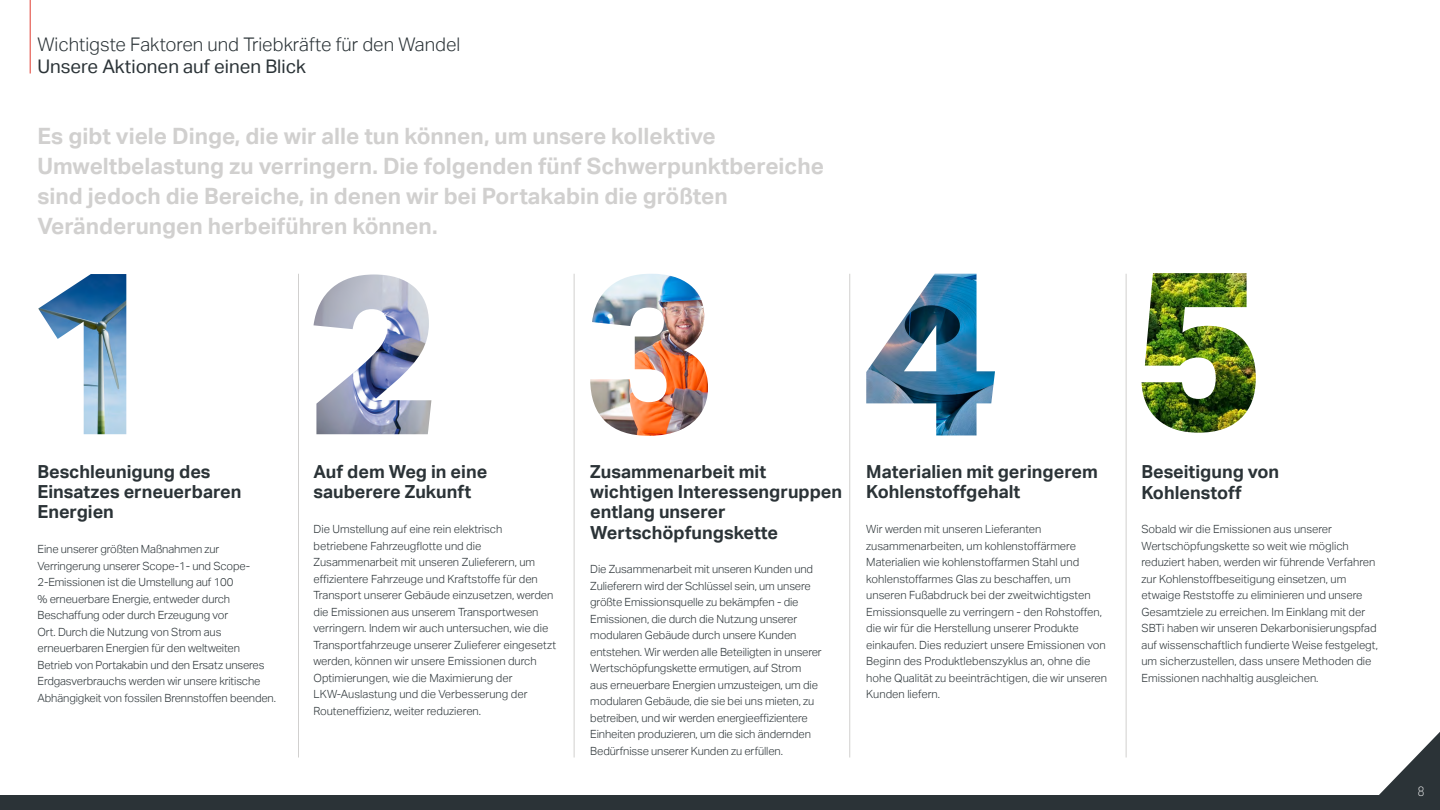
<style>
.page{position:relative;width:1440px;height:810px;background:#fff}
.page>*{position:absolute;margin:0;border:0;box-sizing:border-box;transform-origin:0 0}
.t1{font:700 22.5px/30px "Aktiv Grotesk";color:#d1d0cf}
.t2{font:300 18.75px "Aktiv Grotesk";color:#2b3337}
.t3{font:18.75px "Aktiv Grotesk";color:#2b3337}
.t4{font:700 18px/20.2px "Aktiv Grotesk";color:#2b3337}
.t5{font:12px "Modula Text";color:#fff}
.t6{font:300 11.25px/16.5px "Aktiv Grotesk";color:#2b3337}
</style>
<div class="page">
<svg style="left:1379px;top:732px;width:61px;height:63px"></svg>
<hr style="left:30px;top:0;width:1px;height:74px;background:#e03c31">
<div style="left:0;top:795px;width:1440px;height:15px;background:#2b3337"></div>
<img style="left:38px;top:274px;width:88px;height:160px">
<img style="left:314px;top:274px;width:117px;height:160px">
<img style="left:590px;top:274px;width:118px;height:162px">
<img style="left:866px;top:274px;width:129px;height:161px">
<img style="left:1142px;top:273px;width:114px;height:160px">
<hr style="left:298px;top:274px;width:1px;height:484px;background:#d1d0cf">
<hr style="left:574px;top:274px;width:1px;height:484px;background:#d1d0cf">
<hr style="left:849px;top:274px;width:1px;height:484px;background:#d1d0cf">
<hr style="left:1126px;top:274px;width:1px;height:484px;background:#d1d0cf">
<p class="t2" style="left:38px;top:33px;width:424px">Wichtigste Faktoren und Triebkräfte für den Wandel</p>
<p class="t3" style="left:38px;top:56px;width:270px">Unsere Aktionen auf einen Blick</p>
<p class="t1" style="left:38px;top:121px;width:788px">Es gibt viele Dinge, die wir alle tun können, um unsere kollektive Umweltbelastung zu verringern. Die folgenden fünf Schwerpunktbereiche sind jedoch die Bereiche, in denen wir bei Portakabin die größten Veränderungen herbeiführen können.</p>
<p class="t4" style="left:38px;top:462px;width:205px">Beschleunigung des<br>Einsatzes erneuerbaren<br>Energien</p>
<p class="t4" style="left:314px;top:462px;width:175px">Auf dem Weg in eine sauberere Zukunft</p>
<p class="t6" style="left:314px;top:521px;width:244px">Die Umstellung auf eine rein elektrisch betriebene Fahrzeugflotte und die Zusammenarbeit mit unseren Zulieferern, um effizientere Fahrzeuge und Kraftstoffe für den Transport unserer Gebäude einzusetzen, werden die Emissionen aus unserem Transportwesen verringern. Indem wir auch untersuchen, wie die Transportfahrzeuge unserer Zulieferer eingesetzt werden, können wir unsere Emissionen durch Optimierungen, wie die Maximierung der LKW-Auslastung und die Verbesserung der Routeneffizienz, weiter reduzieren.</p>
<p class="t6" style="left:38px;top:541px;width:240px">Eine unserer größten Maßnahmen zur Verringerung unserer Scope-1- und Scope-2-Emissionen ist die Umstellung auf 100<br>% erneuerbare Energie, entweder durch Beschaffung oder durch Erzeugung vor<br>Ort. Durch die Nutzung von Strom aus erneuerbaren Energien für den weltweiten Betrieb von Portakabin und den Ersatz unseres Erdgasverbrauchs werden wir unsere kritische Abhängigkeit von fossilen Brennstoffen beenden.</p>
<p class="t4" style="left:590px;top:462px;width:253px">Zusammenarbeit mit wichtigen Interessengruppen entlang unserer<br>Wertschöpfungskette</p>
<p class="t6" style="left:590px;top:561px;width:233px">Die Zusammenarbeit mit unseren Kunden und Zulieferern wird der Schlüssel sein, um unsere größte Emissionsquelle zu bekämpfen - die Emissionen, die durch die Nutzung unserer modularen Gebäude durch unsere Kunden entstehen. Wir werden alle Beteiligten in unserer Wertschöpfungskette ermutigen, auf Strom aus erneuerbare Energien umzusteigen, um die modularen Gebäude, die sie bei uns mieten, zu betreiben, und wir werden energieeffizientere Einheiten produzieren, um die sich ändernden Bedürfnisse unserer Kunden zu erfüllen.</p>
<p class="t4" style="left:866px;top:462px;width:233px">Materialien mit geringerem<br>Kohlenstoffgehalt</p>
<p class="t6" style="left:866px;top:521px;width:242px">Wir werden mit unseren Lieferanten zusammenarbeiten, um kohlenstoffärmere Materialien wie kohlenstoffarmen Stahl und kohlenstoffarmes Glas zu beschaffen, um unseren Fußabdruck bei der zweitwichtigsten Emissionsquelle zu verringern - den Rohstoffen, die wir für die Herstellung unserer Produkte einkaufen. Dies reduziert unsere Emissionen von Beginn des Produktlebenszyklus an, ohne die hohe Qualität zu beeinträchtigen, die wir unseren Kunden liefern.</p>
<p class="t4" style="left:1142px;top:461px;width:139px;line-height:21px">Beseitigung von<br>Kohlenstoff</p>
<p class="t6" style="left:1142px;top:521px;width:238px">Sobald wir die Emissionen aus unserer Wertschöpfungskette so weit wie möglich reduziert haben, werden wir führende Verfahren zur Kohlenstoffbeseitigung einsetzen, um etwaige Reststoffe zu eliminieren und unsere Gesamtziele zu erreichen. Im Einklang mit der SBTi haben wir unseren Dekarbonisierungspfad auf wissenschaftlich fundierte Weise festgelegt, um sicherzustellen, dass unsere Methoden die Emissionen nachhaltig ausgleichen.</p>
<p class="t5" style="left:1418px;top:784px;width:8px">8</p>
</div>
